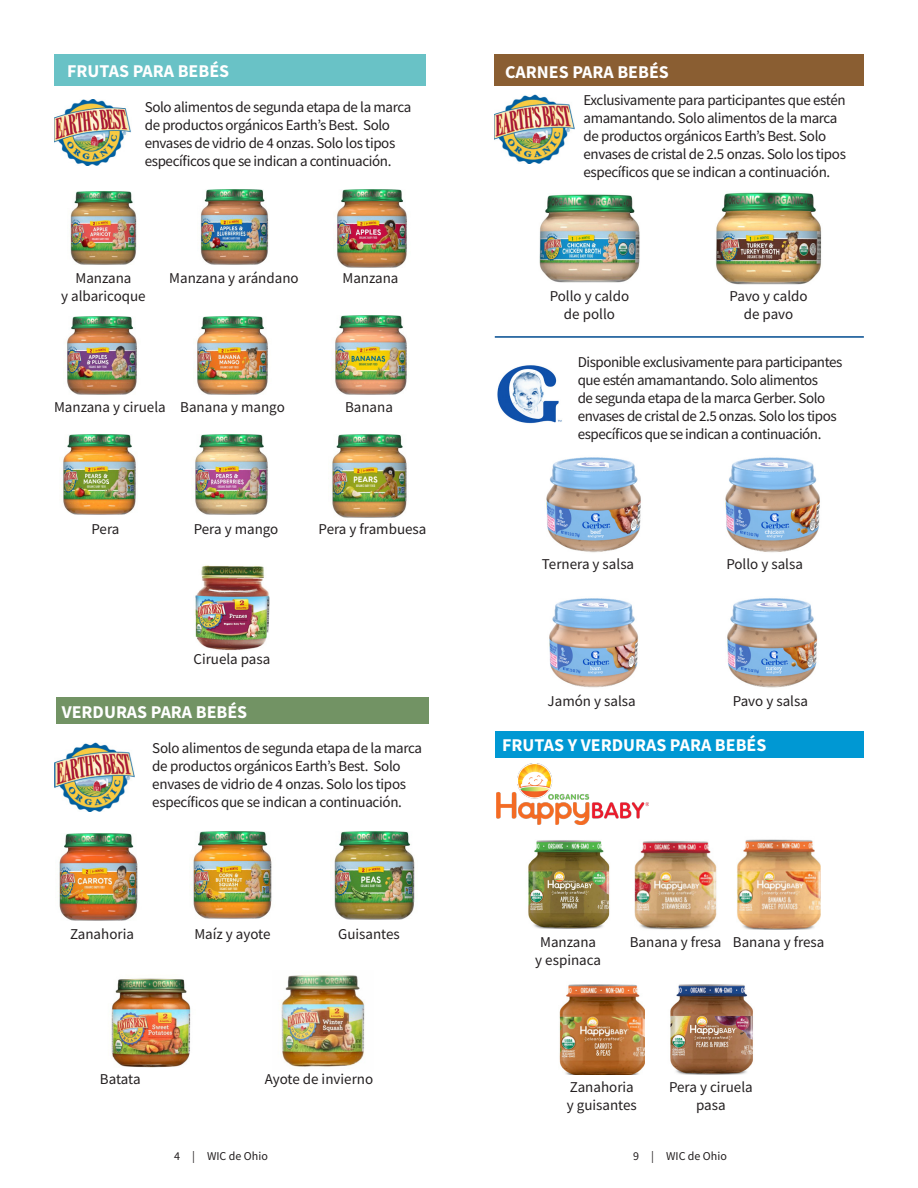
<style>
.page{position:relative;width:918px;height:1188px;background:#fff}
.page>*{position:absolute;margin:0;border:0;box-sizing:border-box;transform-origin:0 0}
.t1{font:700 18px "Source Sans Pro";color:#fff}
.t2{font:15px/18px "Source Sans Pro";letter-spacing:-.025em;color:#231f20}
.t3{font:15px/18px "Source Sans Pro";color:#231f20;text-align:center}
.t4{font:12px "Source Sans Pro";color:#231f20}
</style>
<div class="page">
<img style="left:670px;top:984px;width:83px;height:91px">
<img style="left:559px;top:984px;width:86px;height:91px">
<div style="left:54px;top:54px;width:372px;height:31px;background:#69c2c6"></div>
<img style="left:55px;top:743px;width:80px;height:69px">
<img style="left:58px;top:834px;width:80px;height:86px">
<img style="left:191px;top:832px;width:81px;height:86px">
<img style="left:334px;top:832px;width:81px;height:87px">
<img style="left:111px;top:978px;width:80px;height:90px">
<img style="left:281px;top:975px;width:84px;height:92px">
<div style="left:495px;top:54px;width:369px;height:31px;background:#8a5e32"></div>
<img style="left:494px;top:95px;width:81px;height:69px">
<img style="left:539px;top:194px;width:101px;height:89px">
<img style="left:716px;top:192px;width:106px;height:93px">
<hr style="left:495px;top:336px;width:369px;height:2px;background:#004b8f">
<img style="left:546px;top:457px;width:95px;height:96px">
<img style="left:725px;top:457px;width:95px;height:96px">
<img style="left:549px;top:598px;width:89px;height:90px">
<img style="left:727px;top:598px;width:91px;height:90px">
<div style="left:56px;top:697px;width:373px;height:27px;background:#729364"></div>
<img style="left:54px;top:99px;width:77px;height:67px">
<img style="left:70px;top:192px;width:67px;height:72px">
<img style="left:200px;top:190px;width:69px;height:74px">
<img style="left:337px;top:190px;width:70px;height:77px">
<img style="left:67px;top:317px;width:70px;height:77px">
<img style="left:195px;top:316px;width:73px;height:78px">
<img style="left:335px;top:315px;width:72px;height:79px">
<img style="left:63px;top:435px;width:73px;height:80px">
<img style="left:195px;top:435px;width:73px;height:80px">
<img style="left:332px;top:435px;width:75px;height:82px">
<img style="left:195px;top:565px;width:75px;height:85px">
<img style="left:497px;top:365px;width:65px;height:59px">
<img style="left:496px;top:763px;width:152px;height:61px">
<img style="left:528px;top:840px;width:82px;height:88px">
<img style="left:634px;top:841px;width:83px;height:89px">
<img style="left:737px;top:839px;width:84px;height:91px">
<div style="left:495px;top:731px;width:369px;height:27px;background:#0098d3"></div>
<p class="t1" style="left:67px;top:59px;width:164px">FRUTAS PARA BEBÉS</p>
<p class="t2" style="left:145px;top:98px;width:268px">Solo alimentos de segunda etapa de la marca de productos orgánicos Earth’s Best. Solo envases de vidrio de 4 onzas. Solo los tipos específicos que se indican a continuación.</p>
<p class="t3" style="left:75px;top:269px;width:58px">Manzana</p>
<p class="t3" style="left:169px;top:269px;width:131px">Manzana y arándano</p>
<p class="t3" style="left:342px;top:269px;width:58px">Manzana</p>
<p class="t3" style="left:61px;top:287px;width:86px">y albaricoque</p>
<p class="t3" style="left:54px;top:398px;width:232px">Manzana y ciruela Banana y mango</p>
<p class="t2" style="left:345px;top:398px;width:49px">Banana</p>
<p class="t2" style="left:92px;top:520px;width:29px">Pera</p>
<p class="t3" style="left:194px;top:520px;width:86px">Pera y mango</p>
<p class="t3" style="left:319px;top:520px;width:109px">Pera y frambuesa</p>
<p class="t3" style="left:193px;top:650px;width:78px">Ciruela pasa</p>
<p class="t1" style="left:62px;top:699px;width:187px">VERDURAS PARA BEBÉS</p>
<p class="t2" style="left:152px;top:739px;width:271px">Solo alimentos de segunda etapa de la marca de productos orgánicos Earth’s Best. Solo envases de vidrio de 4 onzas. Solo los tipos específicos que se indican a continuación.</p>
<p class="t3" style="left:70px;top:925px;width:65px">Zanahoria</p>
<p class="t3" style="left:194px;top:925px;width:78px">Maíz y ayote</p>
<p class="t3" style="left:338px;top:925px;width:63px">Guisantes</p>
<p class="t2" style="left:100px;top:1070px;width:42px">Batata</p>
<p class="t3" style="left:265px;top:1070px;width:110px">Ayote de invierno</p>
<p class="t1" style="left:505px;top:59px;width:165px">CARNES PARA BEBÉS</p>
<p class="t2" style="left:583px;top:91px;width:264px">Exclusivamente para participantes que estén amamantando. Solo alimentos de la marca de productos orgánicos Earth’s Best. Solo envases de cristal de 2.5 onzas. Solo los tipos específicos que se indican a continuación.</p>
<p class="t3" style="left:550px;top:287px;width:81px">Pollo y caldo de pollo</p>
<p class="t3" style="left:730px;top:287px;width:80px">Pavo y caldo de pavo</p>
<p class="t2" style="left:578px;top:353px;width:266px">Disponible exclusivamente para participantes que estén amamantando. Solo alimentos<br>de segunda etapa de la marca Gerber. Solo envases de cristal de 2.5 onzas. Solo los tipos específicos que se indican a continuación.</p>
<p class="t3" style="left:542px;top:555px;width:94px">Ternera y salsa</p>
<p class="t3" style="left:726px;top:555px;width:78px">Pollo y salsa</p>
<p class="t3" style="left:548px;top:692px;width:90px">Jamón y salsa</p>
<p class="t3" style="left:733px;top:692px;width:76px">Pavo y salsa</p>
<p class="t1" style="left:502px;top:733px;width:266px">FRUTAS Y VERDURAS PARA BEBÉS</p>
<p class="t3" style="left:535px;top:933px;width:67px">Manzana y espinaca</p>
<p class="t3" style="left:630px;top:933px;width:93px">Banana y fresa</p>
<p class="t3" style="left:733px;top:933px;width:93px">Banana y fresa</p>
<p class="t3" style="left:567px;top:1078px;width:72px;text-align:left">Zanahoria y guisantes</p>
<p class="t3" style="left:669px;top:1078px;width:85px">Pera y ciruela pasa</p>
<p class="t4" style="left:174px;top:1148px;width:95px">4 | WIC de Ohio</p>
<p class="t4" style="left:633px;top:1148px;width:95px">9 | WIC de Ohio</p>
</div>
